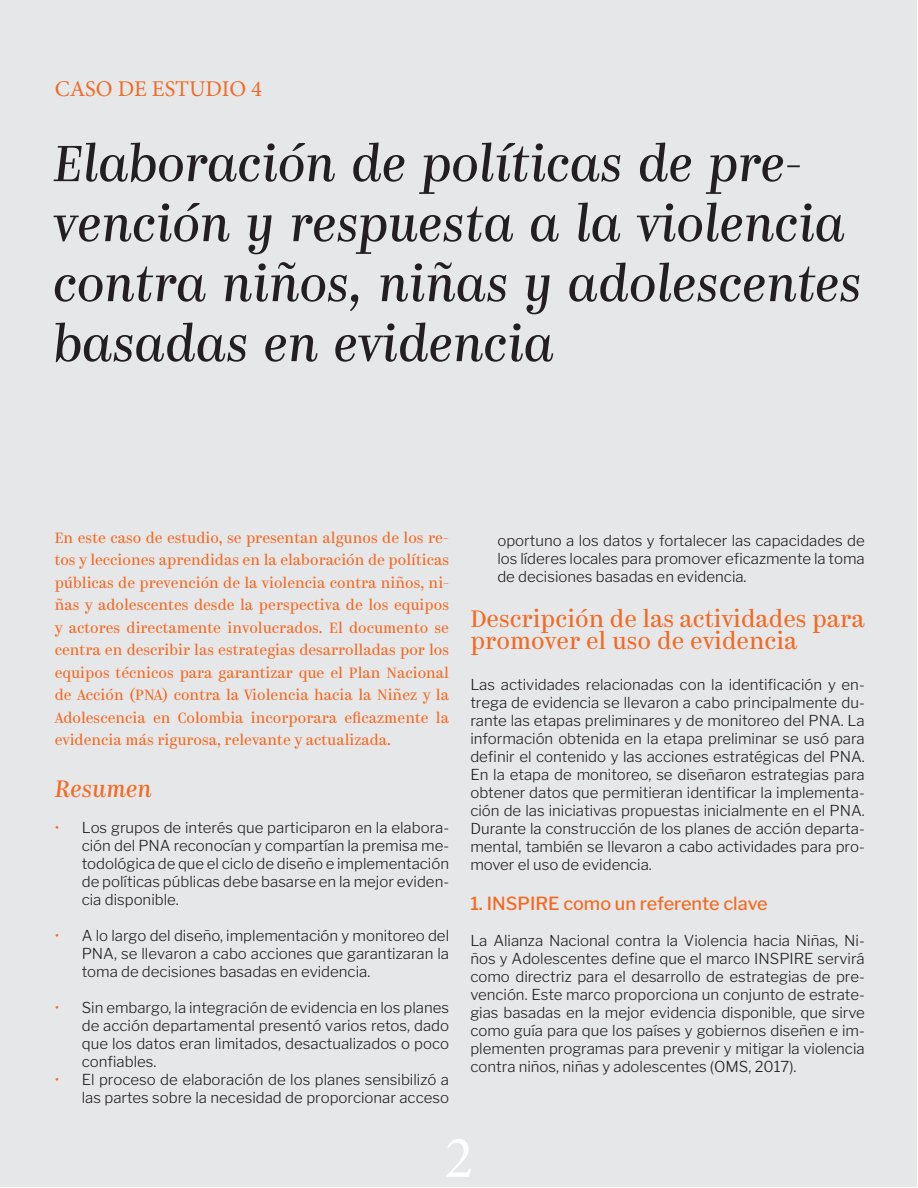
<style>
.page{position:relative;width:918px;height:1188px;background:#fff}
.page>*{position:absolute;margin:0;border:0;box-sizing:border-box;transform-origin:0 0}
.t1{font:60px "Minion Pro";color:#fff}
.t2{font:italic 51px/60px "Kazimir";color:#231f20}
.t3{font:24px/22.5px "Kazimir";color:#f36a23}
.t4{font:italic 24px "Kazimir";color:#f36a23}
.t5{font:22.5px "Minion Pro";color:#f36a23}
.t6{font:500 18px "Libre Franklin";color:#f36a23}
.t7{font:300 15px/18px "Libre Franklin";color:#231f20;text-align:justify}
.t8{font:15px/22.5px "Kazimir";color:#f36a23;text-align:justify}
.s1{color:#f36a23}
</style>
<div class="page">
<div style="left:1px;top:1px;width:916px;height:1186px;background:#e6e7e9"></div>
<p class="t5" style="left:55px;top:73px;width:209px">CASO DE ESTUDIO 4</p>
<p class="t2" style="left:53px;top:134px;width:810px">Elaboración de políticas de pre&shy;vención y respuesta a la violencia contra niños, niñas y adolescentes basadas en evidencia</p>
<p class="t8" style="left:55px;top:527px;width:396px">En este caso de estudio, se presentan algunos de los re&shy;tos y lecciones aprendidas en la elaboración de políticas públicas de prevención de la violencia contra niños, ni&shy;ñas y adolescentes desde la perspectiva de los equipos y actores directamente involucrados. El documento se centra en describir las estrategias desarrolladas por los equipos técnicos para garantizar que el Plan Nacional de Acción (PNA) contra la Violencia hacia la Niñez y la Adolescencia en Colombia incorporara eficazmente la evidencia más rigurosa, relevante y actualizada.</p>
<p class="t4" style="left:55px;top:773px;width:99px">Resumen</p>
<p class="t7" style="left:82px;top:818px;width:369px;text-indent:-27px"><span class="s1">•</span> Los grupos de interés que participaron en la elabora&shy;ción del PNA reconocían y compartían la premisa me&shy;todológica de que el ciclo de diseño e implementación de políticas públicas debe basarse en la mejor eviden&shy;cia disponible.</p>
<p class="t7" style="left:82px;top:926px;width:369px;text-indent:-27px"><span class="s1">•</span> A lo largo del diseño, implementación y monitoreo del PNA, se llevaron a cabo acciones que garantizaran la toma de decisiones basadas en evidencia.</p>
<p class="t7" style="left:82px;top:998px;width:369px;text-indent:-27px"><span class="s1">•</span> Sin embargo, la integración de evidencia en los planes de acción departamental presentó varios retos, dado que los datos eran limitados, desactualizados o poco confiables.</p>
<p class="t7" style="left:55px;top:1070px;width:396px;text-align:right"><span class="s1">•</span> El proceso de elaboración de los planes sensibilizó a las partes sobre la necesidad de proporcionar acceso</p>
<p class="t7" style="left:497px;top:532px;width:369px">oportuno a los datos y fortalecer las capacidades de los líderes locales para promover eficazmente la toma de decisiones basadas en evidencia.</p>
<p class="t3" style="left:470px;top:608px;width:396px">Descripción de las actividades para promover el uso de evidencia</p>
<p class="t7" style="left:470px;top:676px;width:396px">Las actividades relacionadas con la identificación y en&shy;trega de evidencia se llevaron a cabo principalmente du&shy;rante las etapas preliminares y de monitoreo del PNA. La información obtenida en la etapa preliminar se usó para definir el contenido y las acciones estratégicas del PNA.<br>En la etapa de monitoreo, se diseñaron estrategias para obtener datos que permitieran identificar la implementa&shy;ción de las iniciativas propuestas inicialmente en el PNA.<br>Durante la construcción de los planes de acción departa&shy;mental, también se llevaron a cabo actividades para pro&shy;mover el uso de evidencia.</p>
<p class="t6" style="left:470px;top:892px;width:299px">1. INSPIRE como un referente clave</p>
<p class="t7" style="left:470px;top:931px;width:396px">La Alianza Nacional contra la Violencia hacia Niñas, Ni&shy;ños y Adolescentes define que el marco INSPIRE servirá como directriz para el desarrollo de estrategias de pre&shy;vención. Este marco proporciona un conjunto de estrate&shy;gias basadas en la mejor evidencia disponible, que sirve como guía para que los países y gobiernos diseñen e im&shy;plementen programas para prevenir y mitigar la violencia contra niños, niñas y adolescentes (OMS, 2017).</p>
<h1 class="t1" style="left:445px;top:1118px;width:30px">2</h1>
</div>
